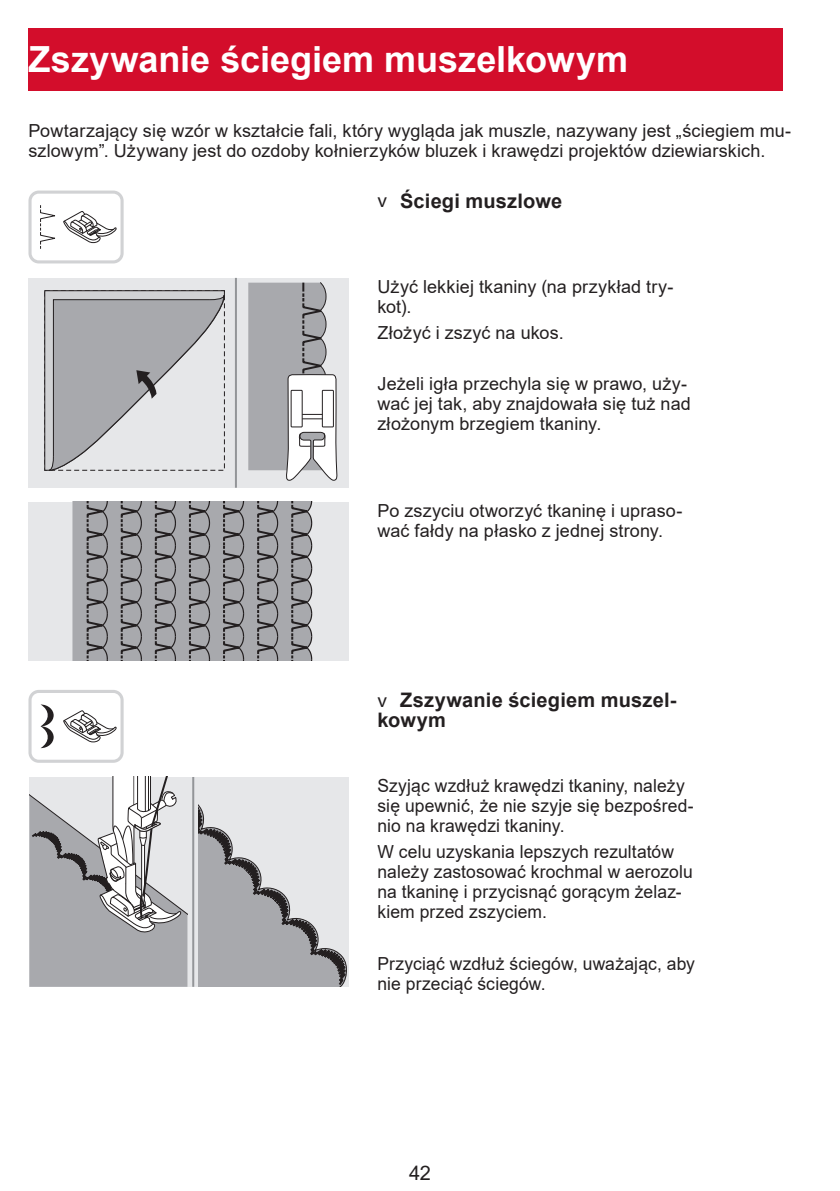
<style>
.page{position:relative;width:840px;height:1191px;background:#fff}
.page>*{position:absolute;margin:0;border:0;box-sizing:border-box;transform-origin:0 0}
.t1{font:700 36px "Arial";color:#fff}
.t2{font:700 20px/20px "Arial";letter-spacing:.01em;color:#231f20}
.t3{font:20px "Arial";color:#231f20}
.t4{font:18px/20px "Arial";letter-spacing:.01em;color:#231f20}
.s1{font-family:"Myriad Pro";font-weight:400}
</style>
<div class="page">
<div style="left:28px;top:28px;width:754px;height:63px;background:#d30d2b"></div>
<svg style="left:28px;top:190px;width:95px;height:73px"></svg>
<div style="left:28px;top:278px;width:321px;height:210px;background:#e6e7e9"></div>
<hr style="left:235px;top:278px;width:2px;height:210px;background:#939598">
<svg style="left:44px;top:290px;width:181px;height:181px"></svg>
<svg style="left:248px;top:282px;width:89px;height:199px;background:#b9babc"></svg>
<div style="left:28px;top:502px;width:321px;height:158px;background:#e6e7e9"></div>
<svg style="left:72px;top:502px;width:241px;height:158px;background:#96969a"></svg>
<svg style="left:28px;top:690px;width:95px;height:73px"></svg>
<div style="left:29px;top:777px;width:320px;height:209px;background:#e6e7e9"></div>
<svg style="left:198px;top:804px;width:149px;height:182px"></svg>
<hr style="left:192px;top:777px;width:2px;height:209px;background:#939598">
<svg style="left:29px;top:777px;width:158px;height:209px"></svg>
<h1 class="t1" style="left:28px;top:34px;width:601px">Zszywanie ściegiem muszelkowym</h1>
<p class="t4" style="left:28px;top:121px;width:764px">Powtarzający się wzór w kształcie fali, który wygląda jak muszle, nazywany jest „ściegiem mu&shy;szlowym”. Używany jest do ozdoby kołnierzyków bluzek i krawędzi projektów dziewiarskich.</p>
<p class="t2" style="left:377px;top:191px;width:186px"><span class="s1">v</span> Ściegi muszlowe</p>
<p class="t4" style="left:377px;top:277px;width:297px">Użyć lekkiej tkaniny (na przykład try&shy;kot).</p>
<p class="t4" style="left:377px;top:322px;width:188px">Złożyć i zszyć na ukos.</p>
<p class="t4" style="left:377px;top:374px;width:315px">Jeżeli igła przechyla się w prawo, uży&shy;wać jej tak, aby znajdowała się tuż nad złożonym brzegiem tkaniny.</p>
<p class="t4" style="left:377px;top:501px;width:306px">Po zszyciu otworzyć tkaninę i upraso&shy;wać fałdy na płasko z jednej strony.</p>
<p class="t2" style="left:377px;top:690px;width:300px"><span class="s1">v</span> Zszywanie ściegiem muszel&shy;kowym</p>
<p class="t4" style="left:377px;top:776px;width:317px">Szyjąc wzdłuż krawędzi tkaniny, należy się upewnić, że nie szyje się bezpośred&shy;nio na krawędzi tkaniny.</p>
<p class="t4" style="left:377px;top:841px;width:317px">W celu uzyskania lepszych rezultatów należy zastosować krochmal w aerozolu na tkaninę i przycisnąć gorącym żelaz&shy;kiem przed zszyciem.</p>
<p class="t4" style="left:377px;top:953px;width:319px">Przyciąć wzdłuż ściegów, uważając, aby nie przeciąć ściegów.</p>
<p class="t3" style="left:409px;top:1159px;width:23px">42</p>
</div>
